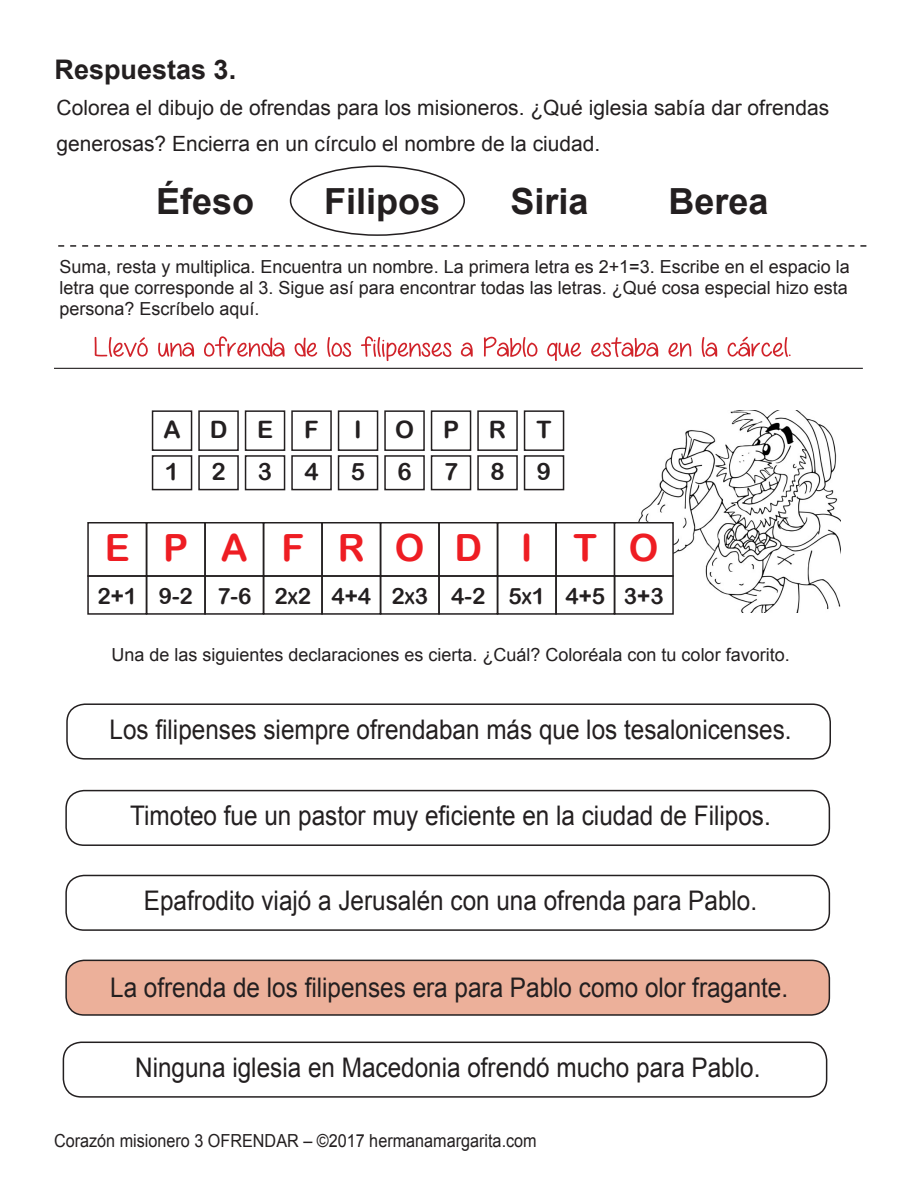
<style>
.page{position:relative;width:918px;height:1188px;background:#fff}
.page>*{position:absolute;margin:0;border:0;box-sizing:border-box;transform-origin:0 0}
.t1{font:37.5px "Arial Rounded MT Bold";color:#ee1d23}
.Instrucciones_14{font:700 36px "Arial";color:#231f20}
.t2{font:27px "Arial";color:#231f20;scale:.9 1}
.Instrucciones_14-2{font:700 27px "Arial";color:#231f20}
.t3{font:24px "Arial Rounded MT Bold";color:#231f20}
.t4{font:22.5px "Arial Rounded MT Bold";color:#231f20}
.Instrucciones_14-3{font:21px/36px "Arial";color:#231f20}
.Instrucciones{font:18px/21px "Arial";color:#231f20;text-align:justify}
.Instrucciones-2{font:18px "Arial";color:#231f20;scale:.9 1}
.s1{font-size:16.5px}
</style>
<div class="page">
<img style="left:638px;top:410px;width:203px;height:202px">
<svg style="left:58px;top:245px;width:808px;height:2px"></svg>
<div style="left:290px;top:166px;width:175px;height:70px;border:2px solid #231f20;border-radius:50%"></div>
<div style="left:245px;top:410px;width:40px;height:41px;border:2px solid #231f20"></div>
<div style="left:245px;top:455px;width:40px;height:35px;border:2px solid #231f20"></div>
<div style="left:87px;top:522px;width:60px;height:55px;border:2px solid #231f20"></div>
<div style="left:87px;top:575px;width:60px;height:40px;border:2px solid #231f20"></div>
<div style="left:477px;top:410px;width:41px;height:41px;border:2px solid #231f20"></div>
<div style="left:477px;top:455px;width:41px;height:35px;border:2px solid #231f20"></div>
<div style="left:321px;top:522px;width:60px;height:55px;border:2px solid #231f20"></div>
<div style="left:321px;top:575px;width:60px;height:40px;border:2px solid #231f20"></div>
<div style="left:431px;top:410px;width:40px;height:41px;border:2px solid #231f20"></div>
<div style="left:431px;top:455px;width:40px;height:35px;border:2px solid #231f20"></div>
<div style="left:146px;top:522px;width:60px;height:55px;border:2px solid #231f20"></div>
<div style="left:146px;top:575px;width:60px;height:40px;border:2px solid #231f20"></div>
<div style="left:384px;top:410px;width:41px;height:41px;border:2px solid #231f20"></div>
<div style="left:384px;top:455px;width:41px;height:35px;border:2px solid #231f20"></div>
<div style="left:380px;top:522px;width:60px;height:55px;border:2px solid #231f20"></div>
<div style="left:380px;top:575px;width:60px;height:40px;border:2px solid #231f20"></div>
<div style="left:524px;top:410px;width:40px;height:41px;border:2px solid #231f20"></div>
<div style="left:524px;top:455px;width:40px;height:35px;border:2px solid #231f20"></div>
<div style="left:555px;top:522px;width:60px;height:55px;border:2px solid #231f20"></div>
<div style="left:555px;top:575px;width:60px;height:40px;border:2px solid #231f20"></div>
<div style="left:152px;top:410px;width:40px;height:41px;border:2px solid #231f20"></div>
<div style="left:152px;top:455px;width:40px;height:35px;border:2px solid #231f20"></div>
<div style="left:204px;top:522px;width:60px;height:55px;border:2px solid #231f20"></div>
<div style="left:204px;top:575px;width:60px;height:40px;border:2px solid #231f20"></div>
<div style="left:198px;top:410px;width:41px;height:41px;border:2px solid #231f20"></div>
<div style="left:198px;top:455px;width:41px;height:35px;border:2px solid #231f20"></div>
<div style="left:438px;top:522px;width:60px;height:55px;border:2px solid #231f20"></div>
<div style="left:438px;top:575px;width:60px;height:40px;border:2px solid #231f20"></div>
<div style="left:615px;top:523px;width:58px;height:53px;background:#fff"></div>
<div style="left:614px;top:522px;width:60px;height:55px;border:2px solid #231f20"></div>
<div style="left:614px;top:575px;width:60px;height:40px;border:2px solid #231f20"></div>
<div style="left:291px;top:410px;width:41px;height:41px;border:2px solid #231f20"></div>
<div style="left:291px;top:455px;width:41px;height:35px;border:2px solid #231f20"></div>
<div style="left:263px;top:522px;width:60px;height:55px;border:2px solid #231f20"></div>
<div style="left:263px;top:575px;width:60px;height:40px;border:2px solid #231f20"></div>
<div style="left:338px;top:410px;width:40px;height:41px;border:2px solid #231f20"></div>
<div style="left:338px;top:455px;width:40px;height:35px;border:2px solid #231f20"></div>
<div style="left:497px;top:522px;width:60px;height:55px;border:2px solid #231f20"></div>
<div style="left:497px;top:575px;width:60px;height:40px;border:2px solid #231f20"></div>
<svg style="left:95px;top:336px;width:696px;height:25px"></svg>
<hr style="left:54px;top:368px;width:809px;height:1px;background:#231f20">
<div style="left:66px;top:703px;width:765px;height:57px;border:2px solid #231f20;border-radius:18px"></div>
<div style="left:65px;top:790px;width:765px;height:56px;border:2px solid #231f20;border-radius:18px"></div>
<div style="left:65px;top:875px;width:765px;height:56px;border:2px solid #231f20;border-radius:18px"></div>
<div style="left:66px;top:960px;width:763px;height:55px;background:#ecb09a;border-radius:18px"></div>
<div style="left:65px;top:960px;width:765px;height:56px;border:2px solid #231f20;border-radius:18px"></div>
<div style="left:63px;top:1042px;width:764px;height:56px;border:2px solid #231f20;border-radius:18px"></div>
<p class="Instrucciones_14-2" style="left:55px;top:51px;width:183px">Respuestas 3.</p>
<p class="Instrucciones_14-3" style="left:57px;top:90px;width:774px">Colorea el dibujo de ofrendas para los misioneros. ¿Qué iglesia sabía dar ofrendas generosas? Encierra en un círculo el nombre de la ciudad.</p>
<p class="Instrucciones_14" style="left:156px;top:177px;width:100px">Éfeso</p>
<p class="Instrucciones_14" style="left:324px;top:177px;width:118px">Filipos</p>
<p class="Instrucciones_14" style="left:510px;top:177px;width:80px">Siria</p>
<p class="Instrucciones_14" style="left:668px;top:177px;width:102px">Berea</p>
<p class="Instrucciones" style="left:60px;top:256px;width:792px">Suma, resta y multiplica. Encuentra un nombre. La primera letra es 2+1=3. Escribe en el espacio la letra que corresponde al 3. Sigue así para encontrar todas las letras. ¿Qué cosa especial hizo esta persona? Escríbelo aquí.</p>
<p class="t1" style="left:105px;top:526px;width:27px">E</p>
<p class="t4" style="left:97px;top:582px;width:41px">2+1</p>
<p class="t3" style="left:163px;top:416px;width:19px">A</p>
<p class="t3" style="left:165px;top:457px;width:16px">1</p>
<p class="t3" style="left:210px;top:416px;width:19px">D</p>
<p class="t3" style="left:211px;top:457px;width:16px">2</p>
<p class="t3" style="left:257px;top:416px;width:18px">E</p>
<p class="t3" style="left:258px;top:457px;width:16px">3</p>
<p class="t3" style="left:304px;top:416px;width:16px">F</p>
<p class="t3" style="left:304px;top:457px;width:16px">4</p>
<p class="t3" style="left:354px;top:416px;width:9px">I</p>
<p class="t3" style="left:351px;top:457px;width:16px">5</p>
<p class="t1" style="left:163px;top:526px;width:27px">P</p>
<p class="t4" style="left:159px;top:582px;width:36px">9-2</p>
<p class="t1" style="left:221px;top:526px;width:28px">A</p>
<p class="t4" style="left:217px;top:582px;width:36px">7-6</p>
<p class="t1" style="left:281px;top:526px;width:24px">F</p>
<p class="t4" style="left:274px;top:582px;width:38px">2<span class="s1">X</span>2</p>
<p class="t1" style="left:338px;top:526px;width:28px">R</p>
<p class="t4" style="left:331px;top:582px;width:41px">4+4</p>
<p class="t3" style="left:395px;top:416px;width:21px">O</p>
<p class="t3" style="left:397px;top:457px;width:16px">6</p>
<p class="t3" style="left:443px;top:416px;width:18px">P</p>
<p class="t3" style="left:444px;top:457px;width:16px">7</p>
<p class="t3" style="left:489px;top:416px;width:19px">R</p>
<p class="t3" style="left:490px;top:457px;width:16px">8</p>
<p class="t3" style="left:537px;top:416px;width:16px">T</p>
<p class="t3" style="left:537px;top:457px;width:16px">9</p>
<p class="t1" style="left:395px;top:526px;width:31px">O</p>
<p class="t4" style="left:391px;top:582px;width:38px">2<span class="s1">X</span>3</p>
<p class="t1" style="left:454px;top:526px;width:29px">D</p>
<p class="t4" style="left:451px;top:582px;width:36px">4-2</p>
<p class="t1" style="left:521px;top:526px;width:13px">I</p>
<p class="t4" style="left:508px;top:582px;width:38px">5<span class="s1">X</span>1</p>
<p class="t1" style="left:574px;top:526px;width:25px">T</p>
<p class="t4" style="left:565px;top:582px;width:41px">4+5</p>
<p class="t1" style="left:629px;top:526px;width:31px">O</p>
<p class="t4" style="left:624px;top:582px;width:41px">3+3</p>
<p class="Instrucciones" style="left:111px;top:645px;width:680px">Una de las siguientes declaraciones es cierta. ¿Cuál? Coloréala con tu color favorito.</p>
<p class="t2" style="left:110px;top:711px;width:759px">Los filipenses siempre ofrendaban más que los tesalonicenses.</p>
<p class="t2" style="left:130px;top:798px;width:713px">Timoteo fue un pastor muy eficiente en la ciudad de Filipos.</p>
<p class="t2" style="left:144px;top:883px;width:683px">Epafrodito viajó a Jerusalén con una ofrenda para Pablo.</p>
<p class="t2" style="left:110px;top:970px;width:755px">La ofrenda de los filipenses era para Pablo como olor fragante.</p>
<p class="t2" style="left:135px;top:1050px;width:696px">Ninguna iglesia en Macedonia ofrendó mucho para Pablo.</p>
<p class="Instrucciones-2" style="left:54px;top:1129px;width:538px">Corazón misionero 3 OFRENDAR – ©2017 hermanamargarita.com</p>
</div>
